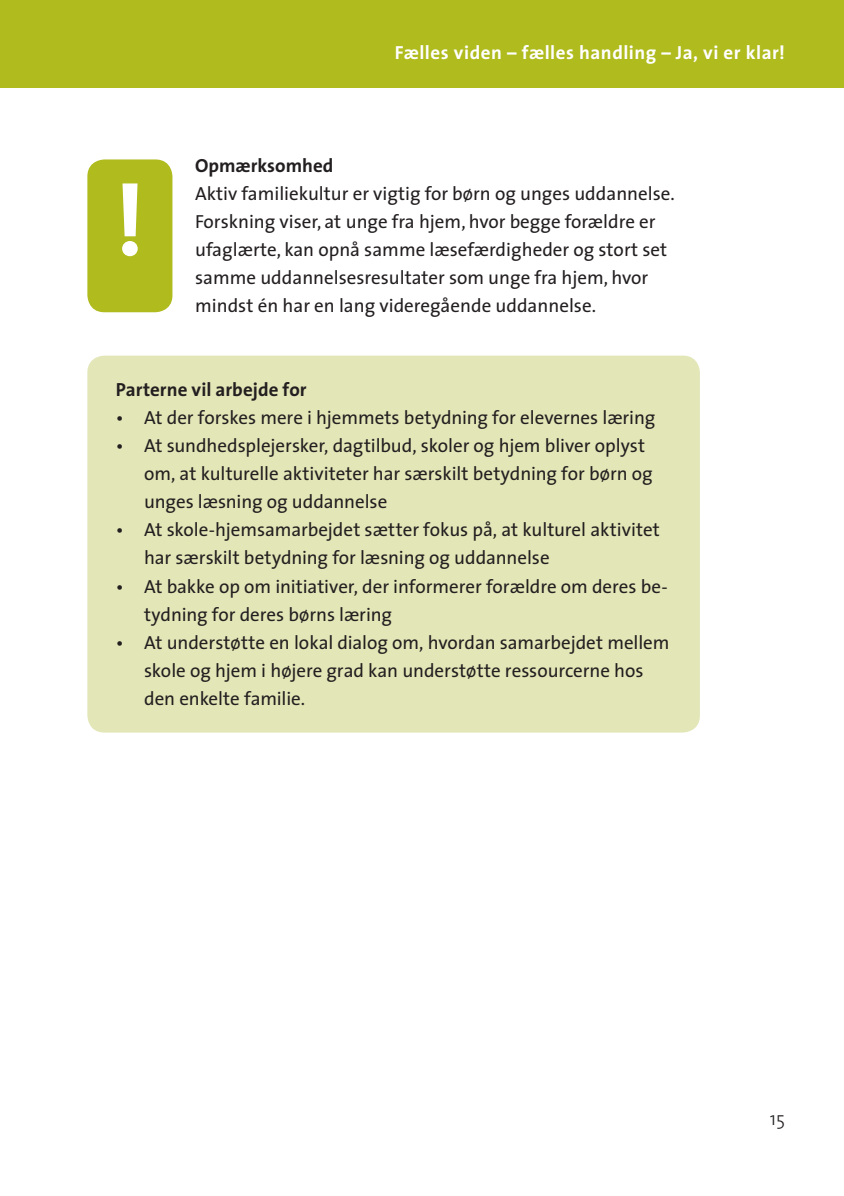
<style>
.page{position:relative;width:844px;height:1196px;background:#fff}
.page>*{position:absolute;margin:0;border:0;box-sizing:border-box;transform-origin:0 0}
.t1{font:19px/28px "The Sans";color:#231f20}
.t2{font:700 19px "The Sans";letter-spacing:.03em;color:#fff}
.t3{font:700 19px "The Sans";color:#231f20}
.t4{font:300 19px "The Sans";color:#231f20}
</style>
<div class="page">
<hr style="left:0;top:0;width:2px;height:87px;background:#b0bb1d">
<div style="left:2px;top:0;width:842px;height:87px;background:#b0bb1d"></div>
<div style="left:87px;top:355px;width:613px;height:377px;background:#e3e6b7;border-radius:17px"></div>
<div style="left:87px;top:159px;width:85px;height:153px;background:#b0bb1d;border-radius:17px"></div>
<svg style="left:122px;top:183px;width:16px;height:73px"></svg>
<p class="t2" style="left:395px;top:36px;width:392px">Fælles viden – fælles handling – Ja, vi er klar!</p>
<p class="t3" style="left:195px;top:150px;width:140px">Opmærksomhed</p>
<p class="t1" style="left:195px;top:179px;width:481px">Aktiv familiekultur er vigtig for børn og unges uddannelse.<br>Forskning viser, at unge fra hjem, hvor begge forældre er ufaglærte, kan opnå samme læsefærdigheder og stort set samme uddannelsesresultater som unge fra hjem, hvor mindst én har en lang videregående uddannelse.</p>
<p class="t3" style="left:116px;top:374px;width:192px">Parterne vil arbejde for</p>
<p class="t1" style="left:116px;top:403px;width:541px">• At der forskes mere i hjemmets betydning for elevernes læring</p>
<p class="t1" style="left:144px;top:431px;width:510px;text-indent:-28px">• At sundhedsplejersker, dagtilbud, skoler og hjem bliver oplyst om, at kulturelle aktiviteter har særskilt betydning for børn og unges læsning og uddannelse</p>
<p class="t1" style="left:144px;top:515px;width:517px;text-indent:-28px">• At skole-hjemsamarbejdet sætter fokus på, at kulturel aktivitet har særskilt betydning for læsning og uddannelse</p>
<p class="t1" style="left:144px;top:571px;width:525px;text-indent:-28px">• At bakke op om initiativer, der informerer forældre om deres be&shy;tydning for deres børns læring</p>
<p class="t1" style="left:144px;top:627px;width:527px;text-indent:-28px">• At understøtte en lokal dialog om, hvordan samarbejdet mellem skole og hjem i højere grad kan understøtte ressourcerne hos den enkelte familie.</p>
<p class="t4" style="left:770px;top:1102px;width:16px">15</p>
</div>
